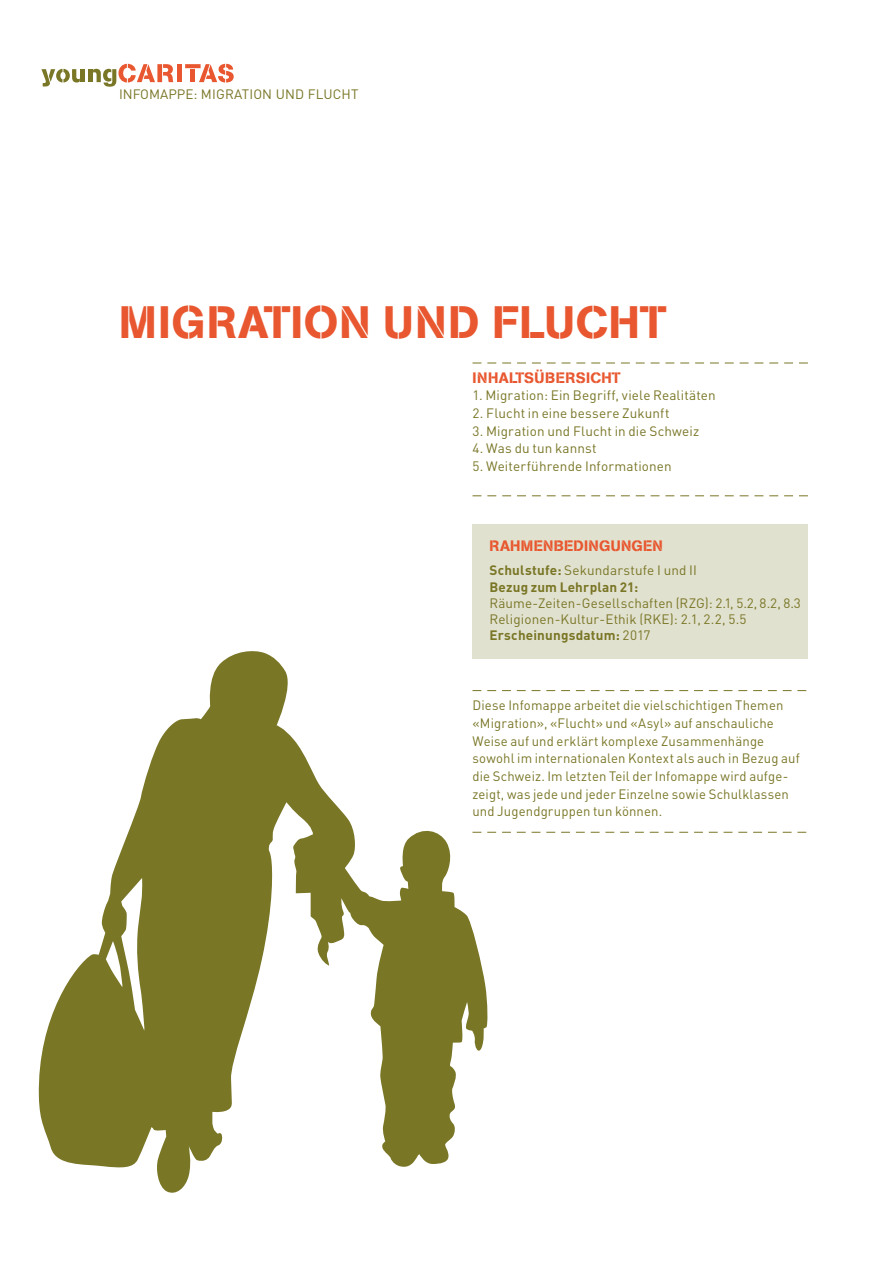
<style>
.page{position:relative;width:893px;height:1263px;background:#fff}
.page>*{position:absolute;margin:0;border:0;box-sizing:border-box;transform-origin:0 0}
.t1{font:45px "AG Book Stencil";letter-spacing:.02em;color:#e8572f}
.t2{font:15px "AG Book Stencil";letter-spacing:.02em;color:#e8572f}
.t3{font:13.5px/17.7px "DIN";letter-spacing:.01em;color:#797626}
.t4{font:700 13.5px/16.2px "DIN";letter-spacing:.015em;color:#797626}
.s1{font-weight:400}
.s2{font-weight:700}
</style>
<div class="page">
<hr style="left:81px;top:69px;width:4px;height:13px;background:#797626">
<hr style="left:88px;top:69px;width:4px;height:13px;background:#797626">
<div style="left:177px;top:64px;width:5px;height:18px;background:#e8572f"></div>
<svg style="left:185px;top:64px;width:49px;height:19px"></svg>
<svg style="left:93px;top:64px;width:80px;height:23px"></svg>
<svg style="left:41px;top:69px;width:39px;height:17px"></svg>
<svg style="left:472px;top:363px;width:336px;height:1px"></svg>
<svg style="left:472px;top:495px;width:336px;height:1px"></svg>
<div style="left:472px;top:524px;width:336px;height:134px;background:#e1e1cf"></div>
<svg style="left:472px;top:690px;width:334px;height:1px"></svg>
<svg style="left:488px;top:832px;width:318px;height:1px"></svg>
<svg style="left:38px;top:651px;width:314px;height:542px;fill:#797626"></svg>
<svg style="left:106px;top:878px;width:39px;height:154px"></svg>
<svg style="left:292px;top:825px;width:196px;height:342px"></svg>
<p class="t3" style="left:119px;top:85px;width:241px">INFOMAPPE: MIGRATION UND FLUCHT</p>
<h1 class="t1" style="left:119px;top:296px;width:549px">MIGRATION UND FLUCHT</h1>
<p class="t2" style="left:472px;top:368px;width:150px">INHALTSÜBERSICHT</p>
<p class="t3" style="left:472px;top:386px;width:245px">1. Migration: Ein Begriff, viele Realitäten</p>
<p class="t3" style="left:472px;top:404px;width:198px">2. Flucht in eine bessere Zukunft</p>
<p class="t3" style="left:472px;top:422px;width:228px">3. Migration und Flucht in die Schweiz</p>
<p class="t3" style="left:472px;top:439px;width:126px">4. Was du tun kannst</p>
<p class="t3" style="left:472px;top:457px;width:201px">5. Weiterführende Informationen</p>
<p class="t2" style="left:489px;top:536px;width:175px">RAHMENBEDINGUNGEN</p>
<p class="t4" style="left:489px;top:562px;width:209px">Schulstufe: <span class="s1">Sekundarstufe I und II<br></span>Bezug zum Lehrplan 21:</p>
<p class="t3" style="left:489px;top:595px;width:313px;line-height:16.2px">Räume-Zeiten-Gesellschaften (RZG): 2.1, 5.2, 8.2, 8.3<br>Religionen-Kultur-Ethik (RKE): 2.1, 2.2, 5.5<br><span class="s2">Erscheinungsdatum:</span> 2017</p>
<p class="t3" style="left:472px;top:696px;width:329px">Diese Infomappe arbeitet die vielschichtigen Themen «Migration», «Flucht» und «Asyl» auf anschauliche Weise auf und erklärt komplexe Zusammenhänge sowohl im internationalen Kontext als auch in Bezug auf die Schweiz. Im letzten Teil der Infomappe wird aufge&shy;zeigt, was jede und jeder Einzelne sowie Schulklassen und Jugendgruppen tun können.</p>
</div>
